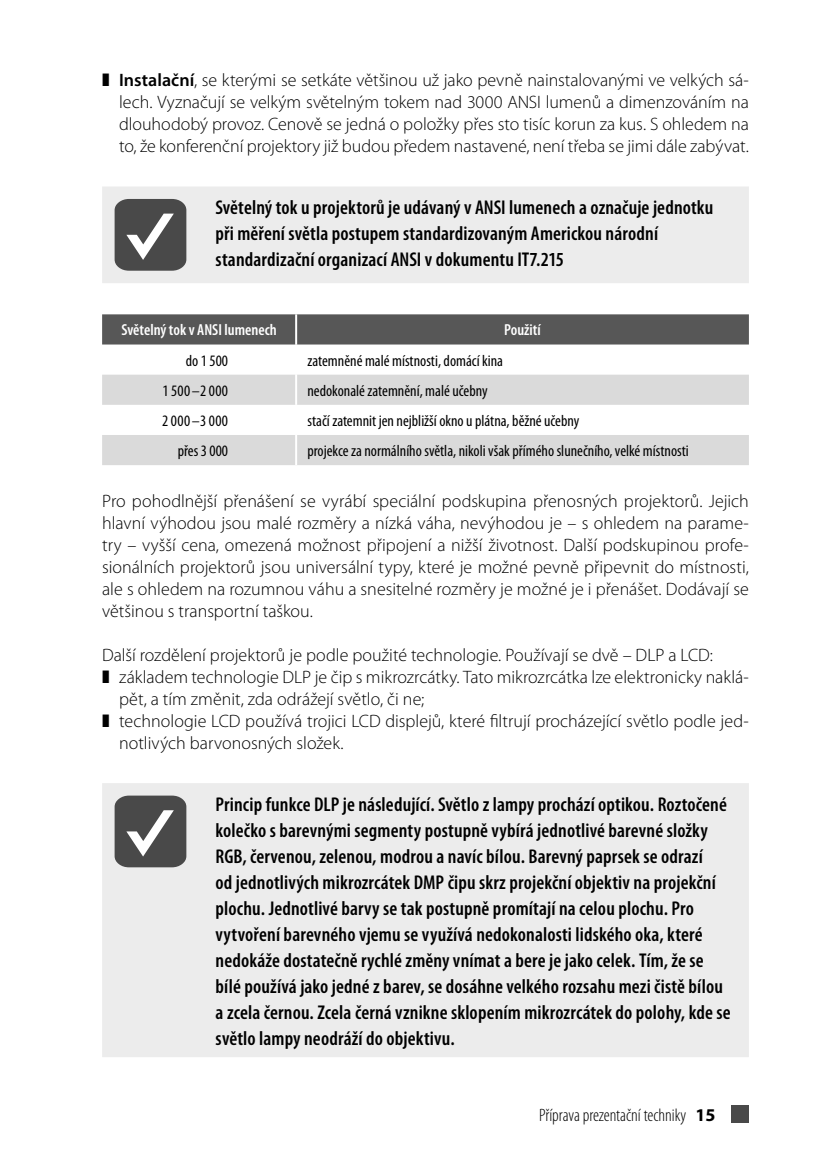
<style>
.page{position:relative;width:817px;height:1174px;background:#fff}
.page>*{position:absolute;margin:0;border:0;box-sizing:border-box;transform-origin:0 0}
.text_v_podtisku{font:600 condensed 20px/26px "Myriad Pro";letter-spacing:.005em;color:#000}
.t1{font:300 18px/22px "Myriad Pro";color:#000;text-align:justify}
.t2{font:300 condensed 18px "Myriad Pro";color:#000}
.t3{font:condensed 16px "Myriad Pro";color:#000}
.t4{font:600 condensed 16px "Myriad Pro";color:#fff}
.s1{font-weight:600}
.s2{font-weight:700;font-stretch:normal}
</style>
<div class="page">
<div style="left:731px;top:1106px;width:17px;height:17px;background:#494949"></div>
<div style="left:102px;top:187px;width:646px;height:96px;background:#ececec"></div>
<svg style="left:115px;top:199px;width:71px;height:72px;background:#616161"></svg>
<div style="left:102px;top:314px;width:646px;height:30px;background:#575757"></div>
<svg style="left:102px;top:375px;width:646px;height:90px;fill:#dadada"></svg>
<hr style="left:295px;top:314px;width:2px;height:30px;background:#fff">
<hr style="left:295px;top:375px;width:2px;height:30px;background:#fff">
<hr style="left:295px;top:405px;width:2px;height:30px;background:#fff">
<hr style="left:295px;top:435px;width:2px;height:30px;background:#fff">
<div style="left:102px;top:783px;width:646px;height:274px;background:#ececec"></div>
<svg style="left:115px;top:795px;width:71px;height:72px;background:#626262"></svg>
<p class="t1" style="left:119px;top:69px;width:631px;text-indent:-17px">❚ <span class="s1">Instalační</span>, se kterými se setkáte většinou už jako pevně nainstalovanými ve velkých sá&shy;lech. Vyznačují se velkým světelným tokem nad 3000 ANSI lumenů a dimenzováním na dlouhodobý provoz. Cenově se jedná o položky přes sto tisíc korun za kus. S ohledem na to, že konferenční projektory již budou předem nastavené, není třeba se jimi dále zabývat.</p>
<p class="text_v_podtisku" style="left:215px;top:194px;width:499px">Světelný tok u projektorů je udávaný v ANSI lumenech a označuje jednotku při měření světla postupem standardizovaným Americkou národní standardizační organizací ANSI v dokumentu IT7.215</p>
<p class="t4" style="left:121px;top:320px;width:157px">Světelný tok v ANSI lumenech</p>
<p class="t4" style="left:504px;top:320px;width:38px">Použití</p>
<p class="t3" style="left:186px;top:351px;width:44px">do 1 500</p>
<p class="t3" style="left:307px;top:351px;width:197px">zatemněné malé místnosti, domácí kina</p>
<p class="t3" style="left:162px;top:381px;width:67px">1 500–2 000</p>
<p class="t3" style="left:307px;top:381px;width:182px">nedokonalé zatemnění, malé učebny</p>
<p class="t3" style="left:162px;top:411px;width:67px">2 000–3 000</p>
<p class="t3" style="left:307px;top:411px;width:273px">stačí zatemnit jen nejbližší okno u plátna, běžné učebny</p>
<p class="t3" style="left:178px;top:441px;width:52px">přes 3 000</p>
<p class="t3" style="left:307px;top:441px;width:383px">projekce za normálního světla, nikoli však přímého slunečního, velké místnosti</p>
<p class="t1" style="left:102px;top:490px;width:648px">Pro pohodlnější přenášení se vyrábí speciální podskupina přenosných projektorů. Jejich hlavní výhodou jsou malé rozměry a nízká váha, nevýhodou je – s ohledem na parame&shy;try – vyšší cena, omezená možnost připojení a nižší životnost. Další podskupinou profe&shy;sionálních projektorů jsou universální typy, které je možné pevně připevnit do místnosti, ale s ohledem na rozumnou váhu a snesitelné rozměry je možné je i přenášet. Dodávají se většinou s transportní taškou.</p>
<p class="t1" style="left:102px;top:644px;width:612px">Další rozdělení projektorů je podle použité technologie. Používají se dvě – DLP a LCD:</p>
<p class="t1" style="left:119px;top:666px;width:631px;text-indent:-17px">❚ základem technologie DLP je čip s mikrozrcátky. Tato mikrozrcátka lze elektronicky naklá&shy;pět, a tím změnit, zda odrážejí světlo, či ne;</p>
<p class="t1" style="left:119px;top:710px;width:631px;text-indent:-17px">❚ technologie LCD používá trojici LCD displejů, které filtrují procházející světlo podle jed&shy;notlivých barvonosných složek.</p>
<p class="text_v_podtisku" style="left:215px;top:790px;width:516px">Princip funkce DLP je následující. Světlo z lampy prochází optikou. Roztočené kolečko s barevnými segmenty postupně vybírá jednotlivé barevné složky RGB, červenou, zelenou, modrou a navíc bílou. Barevný paprsek se odrazí<br>od jednotlivých mikrozrcátek DMP čipu skrz projekční objektiv na projekční plochu. Jednotlivé barvy se tak postupně promítají na celou plochu. Pro vytvoření barevného vjemu se využívá nedokonalosti lidského oka, které nedokáže dostatečně rychlé změny vnímat a bere je jako celek. Tím, že se bílé používá jako jedné z barev, se dosáhne velkého rozsahu mezi čistě bílou a zcela černou. Zcela černá vznikne sklopením mikrozrcátek do polohy, kde se světlo lampy neodráží do objektivu.</p>
<p class="t2" style="left:539px;top:1104px;width:178px">Příprava prezentační techniky <span class="s2">15</span></p>
</div>
